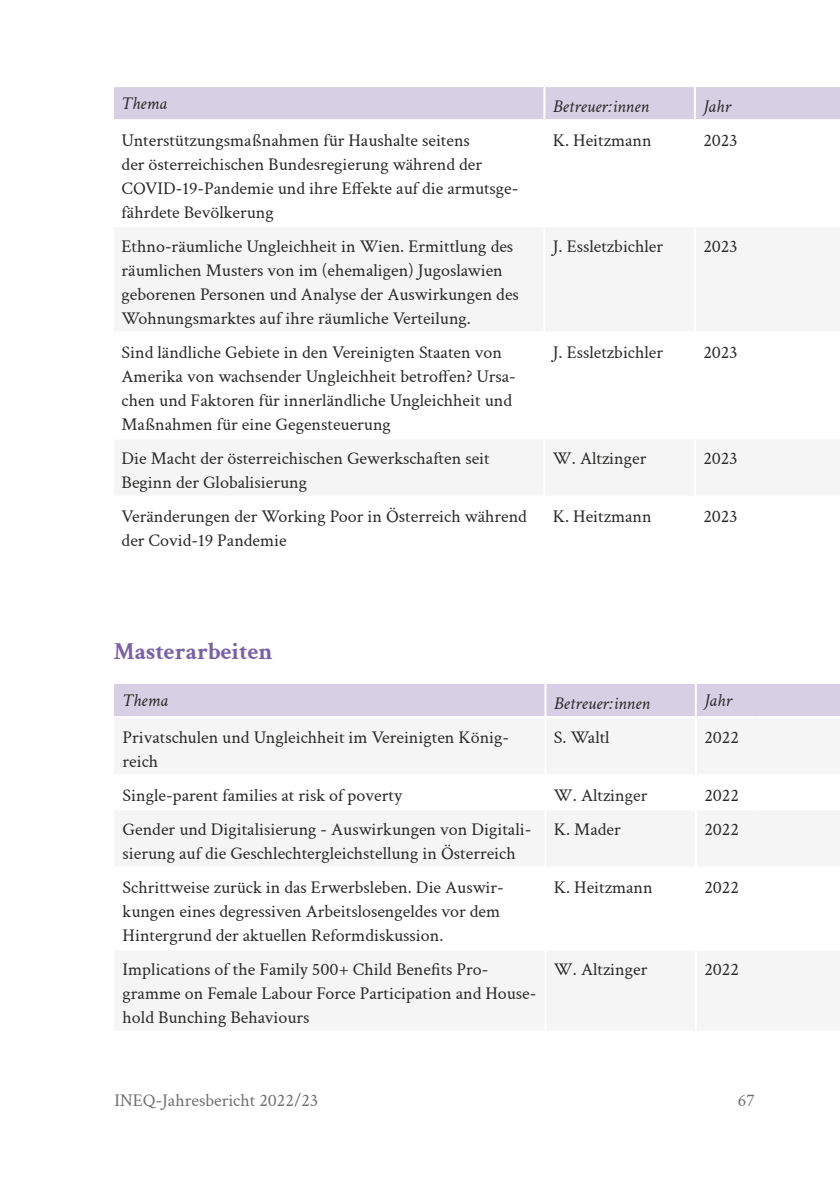
<style>
.page{position:relative;width:840px;height:1191px;background:#fff}
.page>*{position:absolute;margin:0;border:0;box-sizing:border-box;transform-origin:0 0}
.t1{font:700 24px "Crimson Text";color:#7a61a7}
.Tab_Text{font:18px/24px "Crimson Text";color:#282827}
.Tab_Kopfzeile{font:italic 18px "Crimson Text";color:#282827}
.t2{font:18px "Crimson Text";color:#706f6f}
</style>
<div class="page">
<div style="left:114px;top:87px;width:725px;height:32px;background:#d7d0e5"></div>
<hr style="left:693px;top:87px;width:2px;height:32px;background:#fff">
<hr style="left:543px;top:87px;width:2px;height:32px;background:#fff">
<div style="left:114px;top:684px;width:725px;height:32px;background:#d7d0e5"></div>
<hr style="left:544px;top:684px;width:2px;height:32px;background:#fff">
<hr style="left:694px;top:684px;width:2px;height:32px;background:#fff">
<p class="Tab_Kopfzeile" style="left:121px;top:91px;width:47px">Thema</p>
<p class="Tab_Kopfzeile" style="left:552px;top:93px;width:98px">Betreuer:innen</p>
<p class="Tab_Kopfzeile" style="left:703px;top:93px;width:29px">Jahr</p>
<p class="Tab_Text" style="left:121px;top:127px;width:398px">Unterstützungsmaßnahmen für Haushalte seitens<br>der österreichischen Bundesregierung während der COVID-19-Pandemie und ihre Effekte auf die armutsge&shy;fährdete Bevölkerung</p>
<p class="Tab_Text" style="left:552px;top:127px;width:100px">K. Heitzmann</p>
<p class="Tab_Text" style="left:703px;top:127px;width:36px">2023</p>
<p class="Tab_Text" style="left:121px;top:233px;width:398px">Ethno-räumliche Ungleichheit in Wien. Ermittlung des räumlichen Musters von im (ehemaligen) Jugoslawien geborenen Personen und Analyse der Auswirkungen des Wohnungsmarktes auf ihre räumliche Verteilung.</p>
<p class="Tab_Text" style="left:552px;top:233px;width:112px">J. Essletzbichler</p>
<p class="Tab_Text" style="left:703px;top:233px;width:36px">2023</p>
<p class="Tab_Text" style="left:121px;top:339px;width:395px">Sind ländliche Gebiete in den Vereinigten Staaten von Amerika von wachsender Ungleichheit betroffen? Ursa&shy;chen und Faktoren für innerländliche Ungleichheit und Maßnahmen für eine Gegensteuerung</p>
<p class="Tab_Text" style="left:552px;top:339px;width:112px">J. Essletzbichler</p>
<p class="Tab_Text" style="left:703px;top:339px;width:36px">2023</p>
<p class="Tab_Text" style="left:121px;top:445px;width:369px">Die Macht der österreichischen Gewerkschaften seit<br>Beginn der Globalisierung</p>
<p class="Tab_Text" style="left:552px;top:445px;width:95px">W. Altzinger</p>
<p class="Tab_Text" style="left:703px;top:445px;width:36px">2023</p>
<p class="Tab_Text" style="left:121px;top:504px;width:406px">Veränderungen der Working Poor in Österreich während der Covid-19 Pandemie</p>
<p class="Tab_Text" style="left:552px;top:504px;width:100px">K. Heitzmann</p>
<p class="Tab_Text" style="left:703px;top:504px;width:36px">2023</p>
<p class="t1" style="left:113px;top:634px;width:161px">Masterarbeiten</p>
<p class="Tab_Kopfzeile" style="left:122px;top:687px;width:47px">Thema</p>
<p class="Tab_Kopfzeile" style="left:553px;top:690px;width:98px">Betreuer:innen</p>
<p class="Tab_Kopfzeile" style="left:704px;top:687px;width:29px">Jahr</p>
<p class="Tab_Text" style="left:122px;top:724px;width:388px">Privatschulen und Ungleichheit im Vereinigten König&shy;reich</p>
<p class="Tab_Text" style="left:553px;top:724px;width:57px">S. Waltl</p>
<p class="Tab_Text" style="left:704px;top:724px;width:36px">2022</p>
<p class="Tab_Text" style="left:122px;top:782px;width:281px">Single-parent families at risk of poverty</p>
<p class="Tab_Text" style="left:553px;top:782px;width:95px">W. Altzinger</p>
<p class="Tab_Text" style="left:704px;top:782px;width:36px">2022</p>
<p class="Tab_Text" style="left:122px;top:816px;width:410px">Gender und Digitalisierung - Auswirkungen von Digitali&shy;sierung auf die Geschlechtergleichstellung in Österreich</p>
<p class="Tab_Text" style="left:553px;top:816px;width:68px">K. Mader</p>
<p class="Tab_Text" style="left:704px;top:816px;width:36px">2022</p>
<p class="Tab_Text" style="left:122px;top:874px;width:382px">Schrittweise zurück in das Erwerbsleben. Die Auswir&shy;kungen eines degressiven Arbeitslosengeldes vor dem<br>Hintergrund der aktuellen Reformdiskussion.</p>
<p class="Tab_Text" style="left:553px;top:874px;width:100px">K. Heitzmann</p>
<p class="Tab_Text" style="left:704px;top:874px;width:36px">2022</p>
<p class="Tab_Text" style="left:122px;top:956px;width:415px">Implications of the Family 500+ Child Benefits Pro&shy;gramme on Female Labour Force Participation and House&shy;hold Bunching Behaviours</p>
<p class="Tab_Text" style="left:553px;top:956px;width:95px">W. Altzinger</p>
<p class="Tab_Text" style="left:704px;top:956px;width:36px">2022</p>
<p class="t2" style="left:115px;top:1087px;width:205px">INEQ-Jahresbericht 2022/23</p>
<p class="t2" style="left:737px;top:1087px;width:19px">67</p>
</div>
